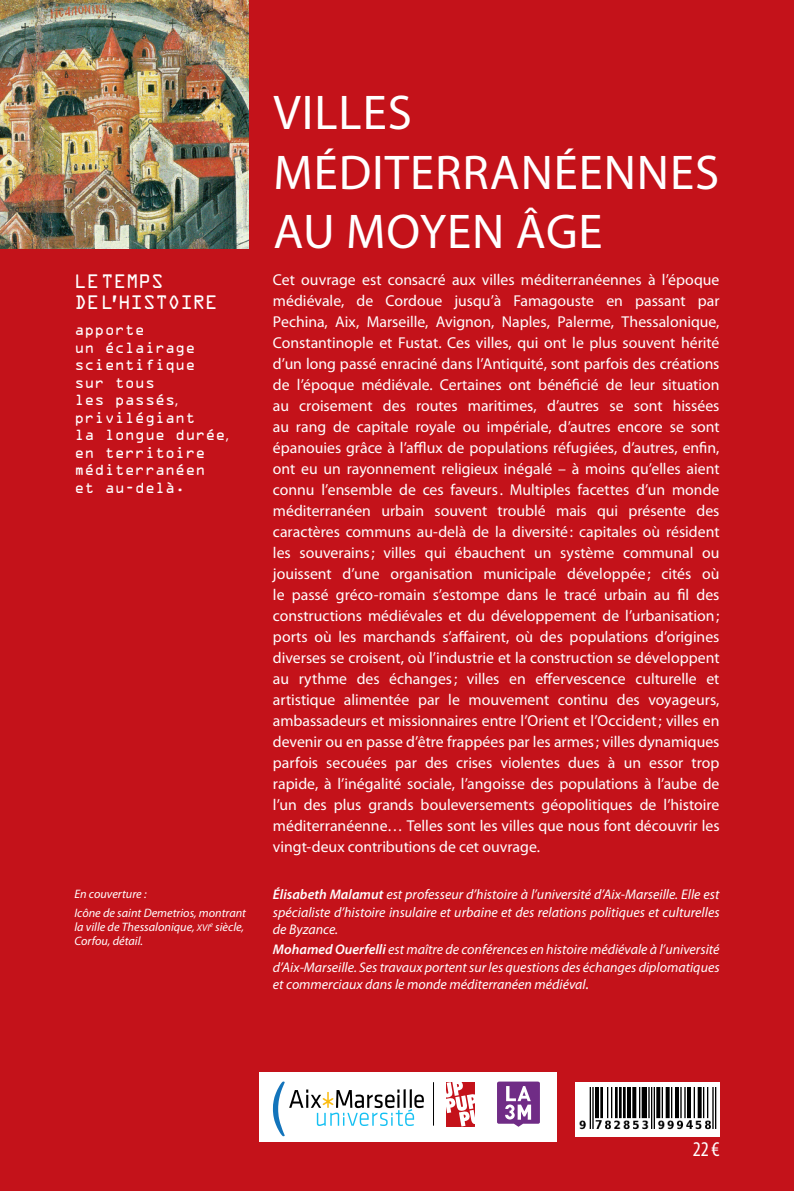
<style>
.page{position:relative;width:794px;height:1191px;background:#c4121a}
.page>*{position:absolute;margin:0;border:0;box-sizing:border-box;transform-origin:0 0}
._01-PUP-4EME-TITRE{font:49px/59.5px "Myriad Pro";letter-spacing:.02em;color:#fff}
._10-PUP-4EME-PRIX{font:condensed 21px "Myriad Pro";color:#fff}
._07-PUP-4EME-TITRE-C{font:17.5px "OCRA Std";letter-spacing:-.01em;color:#fff}
.t1{font:15.75px/21px "Myriad Pro";color:#fff;text-align:justify}
.t2{font:italic 14px/17.5px "Myriad Pro";color:#fff;text-align:justify}
.t3{font:14px/17.5px "OCRA Std";color:#fff}
._06-PUP-4EME-LEGENDE{font:italic 12.25px/14px "Myriad Pro";color:#fff}
.s1{font-family:"Myriad Pro"}
.s2{font-family:"Myriad Pro It SC800";font-style:normal;font-size:9.8px}
.s3{font-weight:600}
.s4{font-size:15.75px}
</style>
<div class="page">
<div style="left:575px;top:1081px;width:144px;height:55px;background:#fff"></div>
<img style="left:0;top:0;width:248px;height:248px">
<img style="left:579px;top:1087px;width:138px;height:43px">
<div style="left:259px;top:1071px;width:298px;height:70px;background:#fff"></div>
<svg style="left:447px;top:1082px;width:27px;height:44px"></svg>
<hr style="left:433px;top:1082px;width:1px;height:43px;background:#000">
<svg style="left:273px;top:1081px;width:151px;height:55px"></svg>
<svg style="left:497px;top:1081px;width:43px;height:45px"></svg>
<p class="_07-PUP-4EME-TITRE-C" style="left:74px;top:274px;width:91px">LE TEMPS</p>
<p class="_07-PUP-4EME-TITRE-C" style="left:74px;top:295px;width:145px">DE L’HISTOIRE</p>
<p class="t3" style="left:74px;top:322px;width:72px">apporte</p>
<p class="t3" style="left:74px;top:340px;width:122px">un éclairage scientifique</p>
<p class="t3" style="left:74px;top:375px;width:122px">sur tous<br>les passés<span class="s1">, </span>privilégiant</p>
<p class="t3" style="left:74px;top:427px;width:156px">la longue durée<span class="s1">, </span>en territoire méditerranéen et au-delà.</p>
<p class="_06-PUP-4EME-LEGENDE" style="left:74px;top:887px;width:74px">En couverture :</p>
<p class="_06-PUP-4EME-LEGENDE" style="left:74px;top:906px;width:173px">Icône de saint Demetrios, montrant la ville de Thessalonique, <span class="s2">xvi</span><sup>e</sup> siècle,<br>Corfou, détail.</p>
<p class="_01-PUP-4EME-TITRE" style="left:273px;top:82px;width:447px">VILLES<br>MÉDITERRANÉENNES<br>AU MOYEN ÂGE</p>
<p class="t1" style="left:273px;top:269px;width:448px">Cet ouvrage est consacré aux villes méditerranéennes à l’époque médiévale, de Cordoue jusqu’à Famagouste en passant par Pechina, Aix, Marseille, Avignon, Naples, Palerme, Thessalonique, Constantinople et Fustat. Ces villes, qui ont le plus souvent hérité d’un long passé enraciné dans l’Antiquité, sont parfois des créations de l’époque médiévale. Certaines ont bénéficié de leur situation au croisement des routes maritimes, d’autres se sont hissées au rang de capitale royale ou impériale, d’autres encore se sont épanouies grâce à l’afflux de populations réfugiées, d’autres, enfin, ont eu un rayonnement religieux inégalé – à moins qu’elles aient connu l’ensemble de ces faveurs. Multiples facettes d’un monde méditerranéen urbain souvent troublé mais qui présente des caractères communs au-delà de la diversité: capitales où résident les souverains; villes qui ébauchent un système communal ou jouissent d’une organisation municipale développée; cités où le passé gréco-romain s’estompe dans le tracé urbain au fil des constructions médiévales et du développement de l’urbanisation; ports où les marchands s’affairent, où des populations d’origines diverses se croisent, où l’industrie et la construction se développent au rythme des échanges; villes en effervescence culturelle et artistique alimentée par le mouvement continu des voyageurs, ambassadeurs et missionnaires entre l’Orient et l’Occident; villes en devenir ou en passe d’être frappées par les armes; villes dynamiques parfois secouées par des crises violentes dues à un essor trop rapide, à l’inégalité sociale, l’angoisse des populations à l’aube de l’un des plus grands bouleversements géopolitiques de l’histoire méditerranéenne… Telles sont les villes que nous font découvrir les vingt-deux contributions de cet ouvrage.</p>
<p class="t2" style="left:273px;top:885px;width:448px"><span class="s3">Élisabeth Malamut</span> est professeur d’histoire à l’université d’Aix-Marseille. Elle est spécialiste d’histoire insulaire et urbaine et des relations politiques et culturelles de Byzance.</p>
<p class="t2" style="left:273px;top:940px;width:448px"><span class="s3">Mohamed Ouerfelli</span> est maître de conférences en histoire médiévale à l’université d’Aix-Marseille. Ses travaux portent sur les questions des échanges diplomatiques et commerciaux dans le monde méditerranéen médiéval<span class="s4">.</span></p>
<p class="_10-PUP-4EME-PRIX" style="left:692px;top:1136px;width:28px">22 €</p>
</div>
